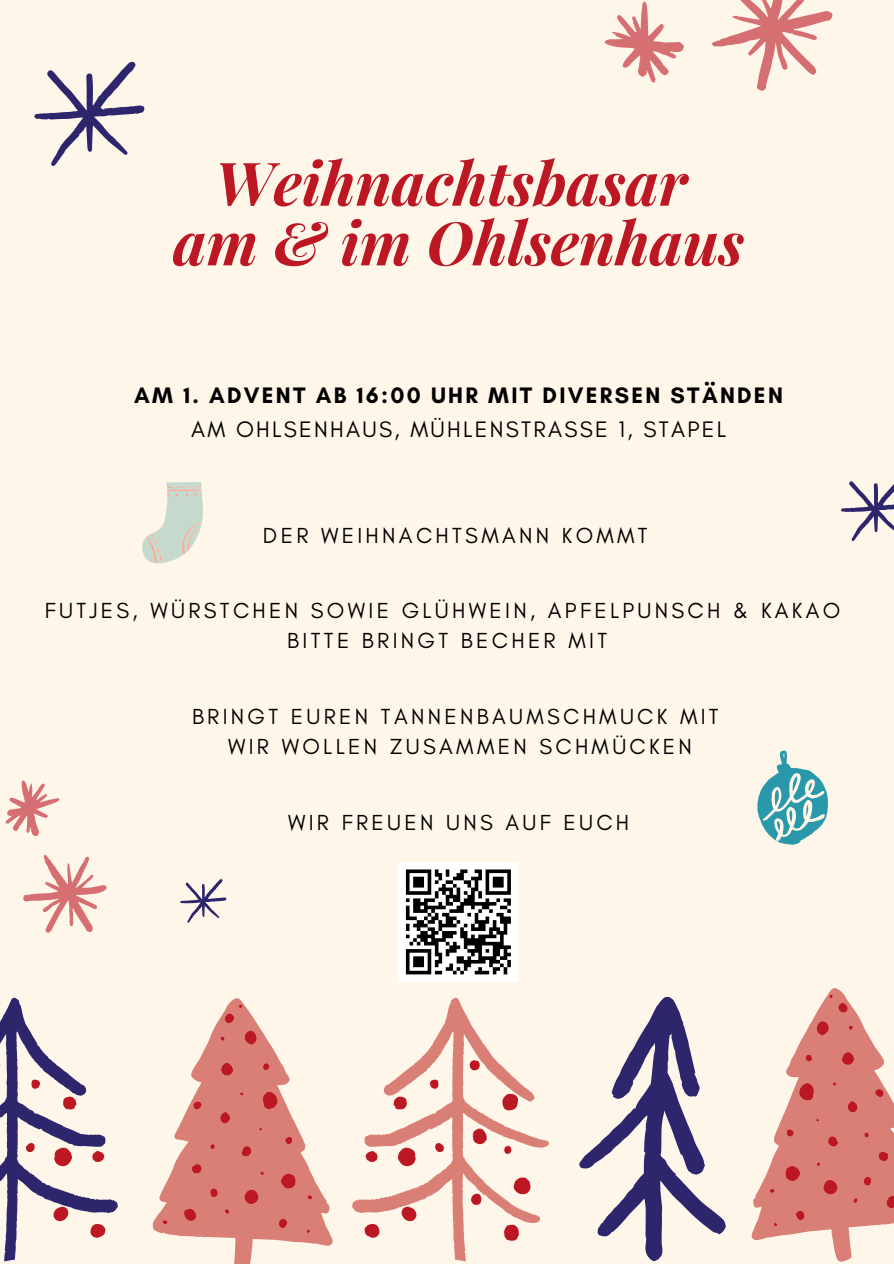
<style>
.page{position:relative;width:894px;height:1264px;background:#fff}
.page>*{position:absolute;margin:0;border:0;box-sizing:border-box;transform-origin:0 0}
.t1{font:italic 700 60px/59.7px "Playfair Display";color:#bc1823;text-align:center}
.t2{font:700 22.8px "Glacial Indifference";letter-spacing:.1em;color:#000}
.t3{font:22.8px "Glacial Indifference";letter-spacing:.1em;color:#000}
.t4{font:22.2px/30.5px "Glacial Indifference";letter-spacing:.15em;color:#000;text-align:center}
</style>
<div class="page">
<div style="left:0;top:0;width:893px;height:1263px;background:#fff6ea"></div>
<svg style="left:0;top:997px;width:118px;height:264px"></svg>
<svg style="left:579px;top:997px;width:146px;height:264px"></svg>
<svg style="left:231px;top:998px;width:102px;height:265px"></svg>
<svg style="left:152px;top:1001px;width:162px;height:239px"></svg>
<svg style="left:352px;top:997px;width:196px;height:264px"></svg>
<svg style="left:364px;top:1059px;width:166px;height:181px"></svg>
<svg style="left:751px;top:988px;width:142px;height:274px"></svg>
<svg style="left:5px;top:780px;width:102px;height:153px"></svg>
<svg style="left:841px;top:481px;width:52px;height:60px"></svg>
<svg style="left:34px;top:61px;width:110px;height:105px"></svg>
<svg style="left:604px;top:0;width:229px;height:91px"></svg>
<svg style="left:180px;top:879px;width:46px;height:43px"></svg>
<svg style="left:757px;top:750px;width:70px;height:94px"></svg>
<svg style="left:142px;top:482px;width:61px;height:81px"></svg>
<div style="left:398px;top:862px;width:120px;height:119px;background:#fff"></div>
<svg style="left:405px;top:869px;width:106px;height:106px"></svg>
<h1 class="t1" style="left:173px;top:151px;width:572px">Weihnachtsbasar am &amp; im Ohlsenhaus</h1>
<p class="t2" style="left:134px;top:381px;width:650px">AM 1. ADVENT AB 16:00 UHR MIT DIVERSEN STÄNDEN</p>
<p class="t3" style="left:191px;top:415px;width:536px">AM OHLSENHAUS, MÜHLENSTRASSE 1, STAPEL</p>
<p class="t4" style="left:263px;top:520px;width:386px">DER WEIHNACHTSMANN KOMMT</p>
<p class="t4" style="left:45px;top:594px;width:796px">FUTJES, WÜRSTCHEN SOWIE GLÜHWEIN, APFELPUNSCH &amp; KAKAO<br>BITTE BRINGT BECHER MIT</p>
<p class="t4" style="left:192px;top:700px;width:528px">BRINGT EUREN TANNENBAUMSCHMUCK MIT<br>WIR WOLLEN ZUSAMMEN SCHMÜCKEN</p>
<p class="t4" style="left:288px;top:806px;width:342px">WIR FREUEN UNS AUF EUCH</p>
</div>
